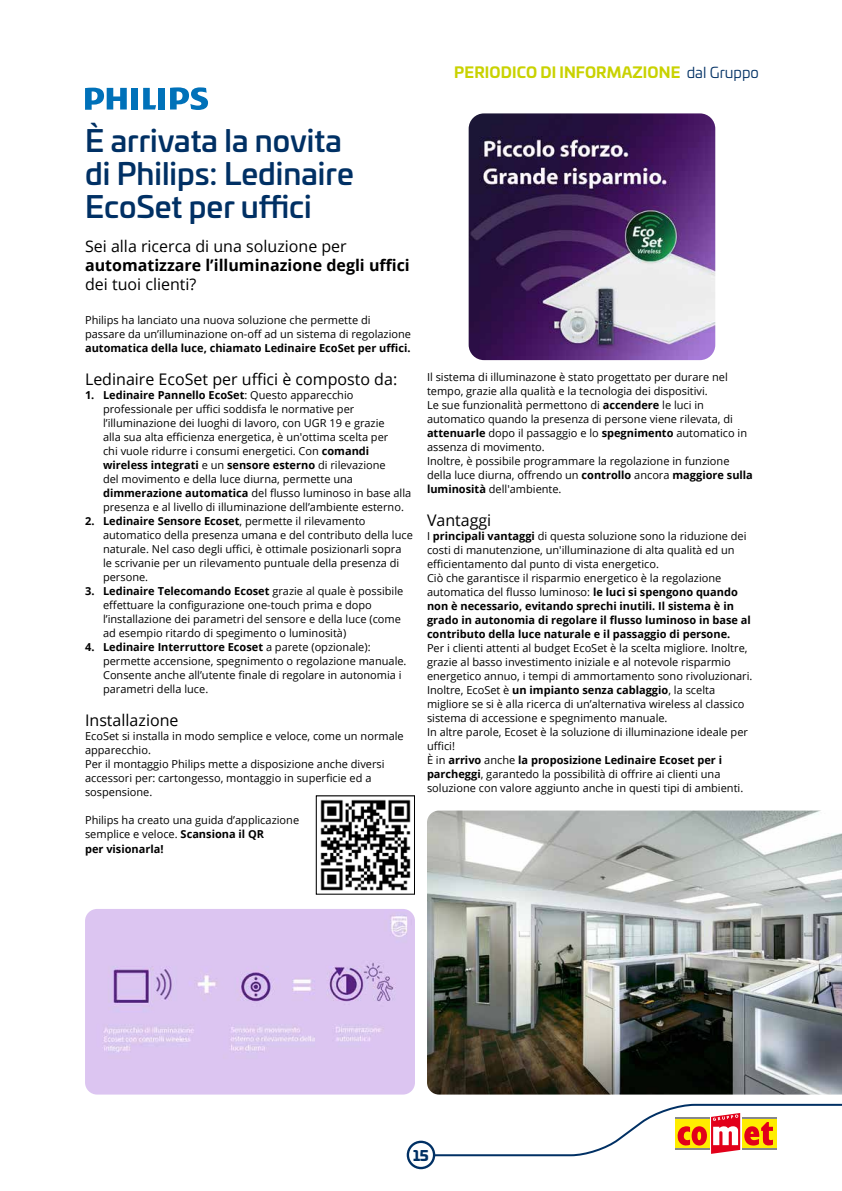
<style>
.page{position:relative;width:842px;height:1191px;background:#fff}
.page>*{position:absolute;margin:0;border:0;box-sizing:border-box;transform-origin:0 0}
.t1{font:500 30px/33px "Univia Pro";color:#003064}
.t2{font:16px "Open Sans";color:#000}
.t3{font:700 16px "Open Sans";color:#000}
.t4{font:700 15px "Univia Pro";letter-spacing:.01em;color:#c9d200}
.t5{font:900 14px "Univia Pro";color:#003064}
.t6{font:11px/14px "Open Sans";color:#000}
.t7{font:700 11px "Open Sans";color:#000}
.s1{font-weight:400;color:#003064}
.s2{font-weight:700}
</style>
<div class="page">
<svg style="left:433px;top:1103px;width:409px;height:54px"></svg>
<svg style="left:408px;top:1141px;width:26px;height:27px"></svg>
<div style="left:407px;top:1140px;width:28px;height:29px;border:2px solid #003064;border-radius:50%"></div>
<svg style="left:143px;top:88px;width:13px;height:21px"></svg>
<div style="left:132px;top:88px;width:6px;height:21px;background:#0071b9"></div>
<div style="left:158px;top:88px;width:7px;height:21px;background:#0071b9"></div>
<svg style="left:170px;top:87px;width:38px;height:23px"></svg>
<svg style="left:85px;top:88px;width:42px;height:22px"></svg>
<img style="left:469px;top:113px;width:246px;height:247px">
<img style="left:85px;top:909px;width:330px;height:185px">
<img style="left:427px;top:810px;width:415px;height:284px">
<img style="left:320px;top:799px;width:91px;height:92px">
<div style="left:316px;top:795px;width:99px;height:99px;border:1px solid #000"></div>
<h3 class="t4" style="left:454px;top:60px;width:306px">PERIODICO DI INFORMAZIONE <span class="s1">dal Gruppo</span></h3>
<h1 class="t1" style="left:85px;top:122px;width:270px">È arrivata la novita di Philips: Ledinaire<br>EcoSet per uffici</h1>
<h2 class="t2" style="left:85px;top:235px;width:263px">Sei alla ricerca di una soluzione per</h2>
<h2 class="t3" style="left:85px;top:254px;width:326px">automatizzare l’illuminazione degli uffici</h2>
<h2 class="t2" style="left:85px;top:273px;width:113px">dei tuoi clienti?</h2>
<p class="t6" style="left:85px;top:313px;width:328px">Philips ha lanciato una nuova soluzione che permette di passare da un’illuminazione on-off ad un sistema di regolazione</p>
<p class="t7" style="left:85px;top:340px;width:327px">automatica della luce, chiamato Ledinaire EcoSet per uffici.</p>
<h2 class="t2" style="left:85px;top:368px;width:314px">Ledinaire EcoSet per uffici è composto da:</h2>
<p class="t6" style="left:103px;top:388px;width:310px;text-indent:-18px"><span class="s2">1. Ledinaire Pannello EcoSet</span>: Questo apparecchio professionale per uffici soddisfa le normative per l’illuminazione dei luoghi di lavoro, con UGR 19 e grazie<br>alla sua alta efficienza energetica, è un'ottima scelta per<br>chi vuole ridurre i consumi energetici. Con <span class="s2">comandi wireless integrati</span> e un <span class="s2">sensore esterno</span> di rilevazione<br>del movimento e della luce diurna, permette una <span class="s2">dimmerazione automatica</span> del flusso luminoso in base alla presenza e al livello di illuminazione dell’ambiente esterno.</p>
<p class="t6" style="left:103px;top:514px;width:311px;text-indent:-18px"><span class="s2">2. Ledinaire Sensore Ecoset</span>, permette il rilevamento automatico della presenza umana e del contributo della luce naturale. Nel caso degli uffici, è ottimale posizionarli sopra le scrivanie per un rilevamento puntuale della presenza di persone.</p>
<p class="t6" style="left:103px;top:584px;width:302px;text-indent:-18px"><span class="s2">3. Ledinaire Telecomando Ecoset</span> grazie al quale è possibile effettuare la configurazione one-touch prima e dopo l’installazione dei parametri del sensore e della luce (come ad esempio ritardo di spegimento o luminosità)</p>
<p class="t6" style="left:103px;top:640px;width:305px;text-indent:-18px"><span class="s2">4. Ledinaire Interruttore Ecoset</span> a parete (opzionale): permette accensione, spegnimento o regolazione manuale.<br>Consente anche all’utente finale di regolare in autonomia i parametri della luce.</p>
<h2 class="t2" style="left:85px;top:709px;width:95px">Installazione</h2>
<p class="t6" style="left:85px;top:729px;width:320px">EcoSet si installa in modo semplice e veloce, come un normale apparecchio.<br>Per il montaggio Philips mette a disposizione anche diversi accessori per: cartongesso, montaggio in superficie ed a sospensione.</p>
<p class="t6" style="left:85px;top:813px;width:216px">Philips ha creato una guida d’applicazione semplice e veloce. <span class="s2">Scansiona il QR<br>per visionarla!</span></p>
<p class="t6" style="left:427px;top:369px;width:327px">Il sistema di illuminazone è stato progettato per durare nel tempo, grazie alla qualità e la tecnologia dei dispositivi.<br>Le sue funzionalità permettono di <span class="s2">accendere</span> le luci in automatico quando la presenza di persone viene rilevata, di <span class="s2">attenuarle</span> dopo il passaggio e lo <span class="s2">spegnimento</span> automatico in assenza di movimento.<br>Inoltre, è possibile programmare la regolazione in funzione della luce diurna, offrendo un <span class="s2">controllo</span> ancora <span class="s2">maggiore sulla luminosità</span> dell'ambiente.</p>
<h2 class="t2" style="left:427px;top:509px;width:66px">Vantaggi</h2>
<p class="t6" style="left:427px;top:528px;width:325px">I <span class="s2">principali vantaggi</span> di questa soluzione sono la riduzione dei costi di manutenzione, un'illuminazione di alta qualità ed un efficientamento dal punto di vista energetico.<br>Ciò che garantisce il risparmio energetico è la regolazione automatica del flusso luminoso: <span class="s2">le luci si spengono quando non è necessario, evitando sprechi inutili. Il sistema è in grado in autonomia di regolare il flusso luminoso in base al contributo della luce naturale e il passaggio di persone.</span></p>
<p class="t6" style="left:427px;top:640px;width:327px">Per i clienti attenti al budget EcoSet è la scelta migliore. Inoltre, grazie al basso investimento iniziale e al notevole risparmio energetico annuo, i tempi di ammortamento sono rivoluzionari.<br>Inoltre, EcoSet è <span class="s2">un impianto senza cablaggio</span>, la scelta migliore se si è alla ricerca di un’alternativa wireless al classico sistema di accessione e spegnimento manuale.<br>In altre parole, Ecoset è la soluzione di illuminazione ideale per uffici!<br>È in <span class="s2">arrivo</span> anche <span class="s2">la proposizione Ledinaire Ecoset per i parcheggi</span>, garantedo la possibilità di offrire ai clienti una soluzione con valore aggiunto anche in questi tipi di ambienti.</p>
<p class="t5" style="left:413px;top:1143px;width:17px">15</p>
</div>
